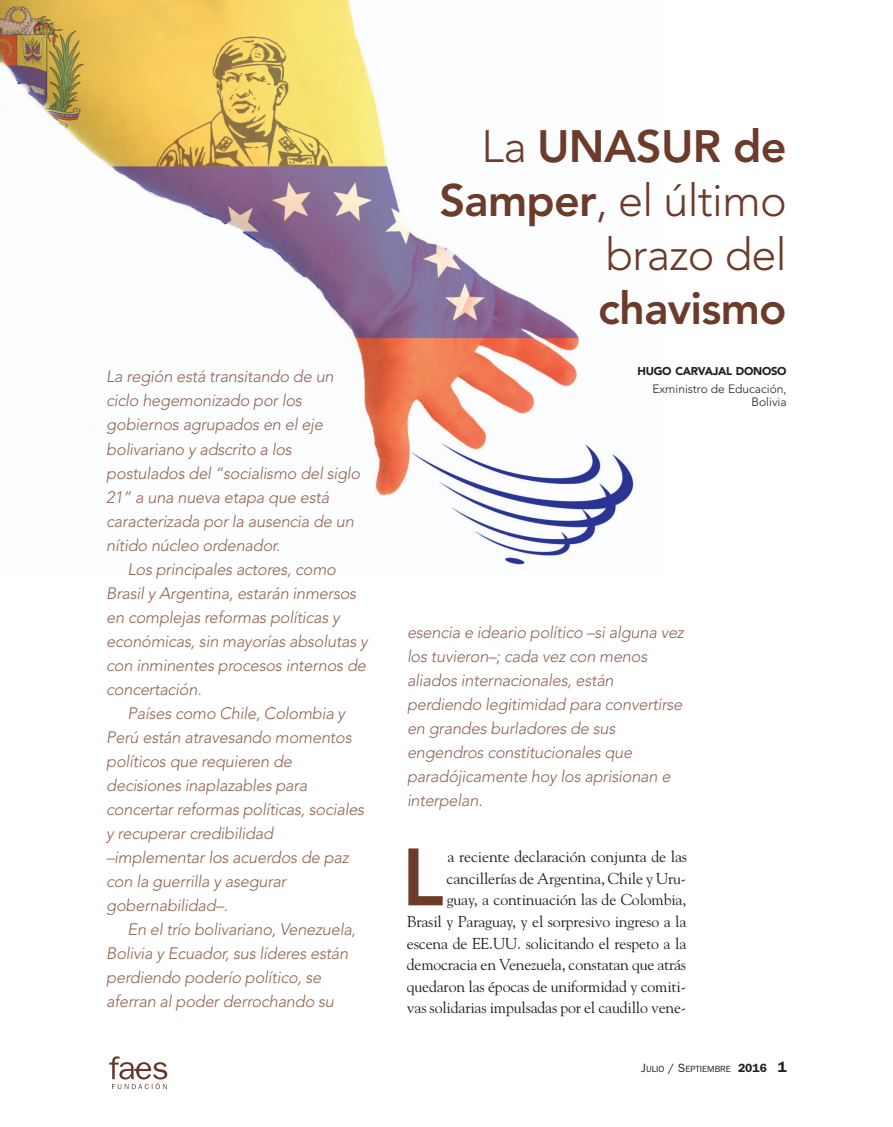
<style>
.page{position:relative;width:893px;height:1127px;background:#fff}
.page>*{position:absolute;margin:0;border:0;box-sizing:border-box;transform-origin:0 0}
.t1{font:800 80.25px "Avenir";color:#6c3b2a}
.t2{font:300 45px/54px "Avenir";letter-spacing:-.015em;color:#6c3b2a;text-align:right}
.t3{font:800 45px "Avenir";letter-spacing:-.015em;color:#6c3b2a}
.t4{font:italic 300 16.5px/24px "Avenir";letter-spacing:-.015em;color:#8f6555}
.t5{font:15.75px/21.6px "Goudy";letter-spacing:-.01em;color:#231f20;text-align:right}
.t6{font:300 12px/13.5px "Avenir";color:#231f20;text-align:right}
.t7{font:900 11.25px "Avenir";letter-spacing:-.025em;color:#231f20}
.t8{font:9px "Franklin Gothic";color:#231f20}
.s1{font-weight:800}
.s2{font-size:12px}
.s3{font-weight:600;font-size:12px}
.s4{font-weight:600;font-size:15px}
</style>
<div class="page">
<img style="left:0;top:0;width:634px;height:565px">
<svg style="left:109px;top:1056px;width:58px;height:33px"></svg>
<p class="t4" style="left:106px;top:366px;width:256px">La región está transitando de un ciclo hegemonizado por los gobiernos agrupados en el eje bolivariano y adscrito a los postulados del “socialismo del siglo<br>21” a una nueva etapa que está caracterizada por la ausencia de un nítido núcleo ordenador.</p>
<p class="t4" style="left:106px;top:558px;width:263px;text-indent:21px">Los principales actores, como<br>Brasil y Argentina, estarán inmersos en complejas reformas políticas y económicas, sin mayorías absolutas y con inminentes procesos internos de concertación.</p>
<p class="t4" style="left:106px;top:702px;width:260px;text-indent:21px">Países como Chile, Colombia y<br>Perú están atravesando momentos políticos que requieren de decisiones inaplazables para concertar reformas políticas, sociales y recuperar credibilidad –implementar los acuerdos de paz con la guerrilla y asegurar gobernabilidad–.</p>
<p class="t4" style="left:106px;top:918px;width:251px;text-indent:21px">En el trío bolivariano, Venezuela, Bolivia y Ecuador, sus líderes están perdiendo poderío político, se aferran al poder derrochando su</p>
<h2 class="t2" style="left:439px;top:123px;width:349px">La <span class="s1">UNASUR de<br>Samper</span>, el último brazo del</h2>
<h2 class="t3" style="left:598px;top:290px;width:190px">chavismo</h2>
<p class="t7" style="left:637px;top:366px;width:151px">HUGO CARVAJAL DONOSO</p>
<p class="t6" style="left:652px;top:383px;width:136px">Exministro de Educación,<br>Bolivia</p>
<p class="t4" style="left:407px;top:621px;width:278px">esencia e ideario político –si alguna vez los tuvieron–; cada vez con menos aliados internacionales, están perdiendo legitimidad para convertirse en grandes burladores de sus engendros constitucionales que paradójicamente hoy los aprisionan e interpelan.</p>
<h1 class="t1" style="left:402px;top:844px;width:43px">L</h1>
<p class="t5" style="left:407px;top:846px;width:282px">a reciente declaración conjunta de las cancillerías de Argentina, Chile y Uru-<br>guay, a continuación las de Colombia,<br>Brasil y Paraguay, y el sorpresivo ingreso a la escena de EE.UU. solicitando el respeto a la democracia en Venezuela, constatan que atrás quedaron las épocas de uniformidad y comiti&shy;vas solidarias impulsadas por el caudillo vene-</p>
<p class="t8" style="left:641px;top:1066px;width:147px"><span class="s2">J</span>ULIO <span class="s2">/ S</span>EPTIEMBRE <span class="s3">2016</span> <span class="s4">1</span></p>
</div>
